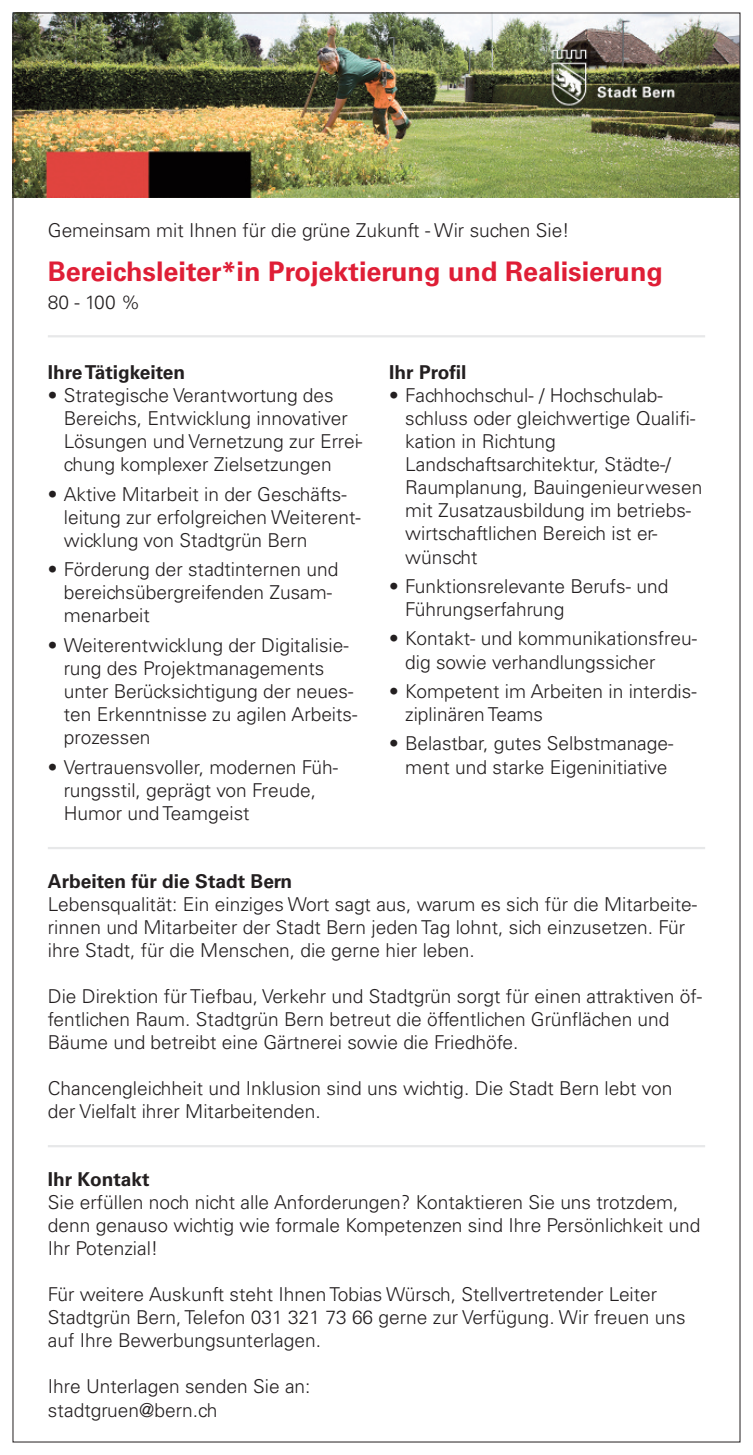
<style>
.page{position:relative;width:753px;height:1455px;background:#fff}
.page>*{position:absolute;margin:0;border:0;box-sizing:border-box;transform-origin:0 0}
.t1{font:700 27px "Univers LT Std";color:#df1e36}
.t2{font:300 19.12px/22.9px "Univers LT Std";color:#231f20}
.t3{font:700 19.12px "Univers LT Std";color:#231f20}
</style>
<div class="page">
<img style="left:15px;top:15px;width:723px;height:183px">
<hr style="left:48px;top:335px;width:657px;height:2px;background:#e7e8e9">
<hr style="left:48px;top:847px;width:657px;height:2px;background:#e7e8e9">
<hr style="left:48px;top:1145px;width:657px;height:2px;background:#e7e8e9">
<p class="t2" style="left:48px;top:221px;width:523px">Gemeinsam mit Ihnen für die grüne Zukunft - Wir suchen Sie!</p>
<h1 class="t1" style="left:48px;top:262px;width:616px">Bereichsleiter*in Projektierung und Realisierung</h1>
<p class="t2" style="left:48px;top:292px;width:94px">80 - 100 %</p>
<p class="t3" style="left:48px;top:365px;width:139px">IhreTätigkeiten</p>
<p class="t2" style="left:64px;top:386px;width:300px;text-indent:-16px">• Strategische Verantwortung des Bereichs, Entwicklung innovativer Lösungen und Vernetzung zur Errei&shy;chung komplexer Zielsetzungen</p>
<p class="t2" style="left:64px;top:484px;width:298px;text-indent:-16px">• Aktive Mitarbeit in der Geschäfts&shy;leitung zur erfolgreichen Weiterent&shy;wicklung von Stadtgrün Bern</p>
<p class="t2" style="left:64px;top:560px;width:276px;text-indent:-16px">• Förderung der stadtinternen und bereichsübergreifenden Zusam&shy;menarbeit</p>
<p class="t2" style="left:64px;top:635px;width:295px;text-indent:-16px">• Weiterentwicklung der Digitalisie&shy;rung des Projektmanagements unter Berücksichtigung der neues&shy;ten Erkenntnisse zu agilen Arbeits&shy;prozessen</p>
<p class="t2" style="left:64px;top:757px;width:276px;text-indent:-16px">• Vertrauensvoller, modernen Füh&shy;rungsstil, geprägt von Freude,<br>Humor und Teamgeist</p>
<p class="t3" style="left:389px;top:365px;width:79px">Ihr Profil</p>
<p class="t2" style="left:405px;top:386px;width:299px;text-indent:-16px">• Fachhochschul- / Hochschulab&shy;schluss oder gleichwertige Qualifi&shy;kation in Richtung<br>Landschaftsarchitektur, Städte-/<br>Raumplanung, Bauingenieurwesen mit Zusatzausbildung im betriebs&shy;wirtschaftlichen Bereich ist er&shy;wünscht</p>
<p class="t2" style="left:405px;top:576px;width:265px;text-indent:-16px">• Funktionsrelevante Berufs- und<br>Führungserfahrung</p>
<p class="t2" style="left:405px;top:629px;width:293px;text-indent:-16px">• Kontakt- und kommunikationsfreu&shy;dig sowie verhandlungssicher</p>
<p class="t2" style="left:405px;top:681px;width:293px;text-indent:-16px">• Kompetent im Arbeiten in interdis&shy;ziplinären Teams</p>
<p class="t2" style="left:389px;top:734px;width:286px;text-align:center">• Belastbar, gutes Selbstmanage&shy;ment und starke Eigeninitiative</p>
<p class="t3" style="left:48px;top:874px;width:246px">Arbeiten für die Stadt Bern</p>
<p class="t2" style="left:48px;top:894px;width:650px">Lebensqualität: Ein einziges Wort sagt aus, warum es sich für die Mitarbeite&shy;rinnen und Mitarbeiter der Stadt Bern jeden Tag lohnt, sich einzusetzen. Für ihre Stadt, für die Menschen, die gerne hier leben.</p>
<p class="t2" style="left:48px;top:986px;width:656px">Die Direktion für Tiefbau, Verkehr und Stadtgrün sorgt für einen attraktiven öf&shy;fentlichen Raum. Stadtgrün Bern betreut die öffentlichen Grünflächen und<br>Bäume und betreibt eine Gärtnerei sowie die Friedhöfe.</p>
<p class="t2" style="left:48px;top:1079px;width:626px">Chancengleichheit und Inklusion sind uns wichtig. Die Stadt Bern lebt von der Vielfalt ihrer Mitarbeitenden.</p>
<p class="t3" style="left:48px;top:1172px;width:103px">Ihr Kontakt</p>
<p class="t2" style="left:48px;top:1192px;width:654px">Sie erfüllen noch nicht alle Anforderungen? Kontaktieren Sie uns trotzdem, denn genauso wichtig wie formale Kompetenzen sind Ihre Persönlichkeit und<br>Ihr Potenzial!</p>
<p class="t2" style="left:48px;top:1285px;width:639px">Für weitere Auskunft steht Ihnen Tobias Würsch, Stellvertretender Leiter<br>Stadtgrün Bern, Telefon 031 321 73 66 gerne zur Verfügung. Wir freuen uns auf Ihre Bewerbungsunterlagen.</p>
<p class="t2" style="left:48px;top:1377px;width:264px">Ihre Unterlagen senden Sie an: stadtgruen@bern.ch</p>
</div>
